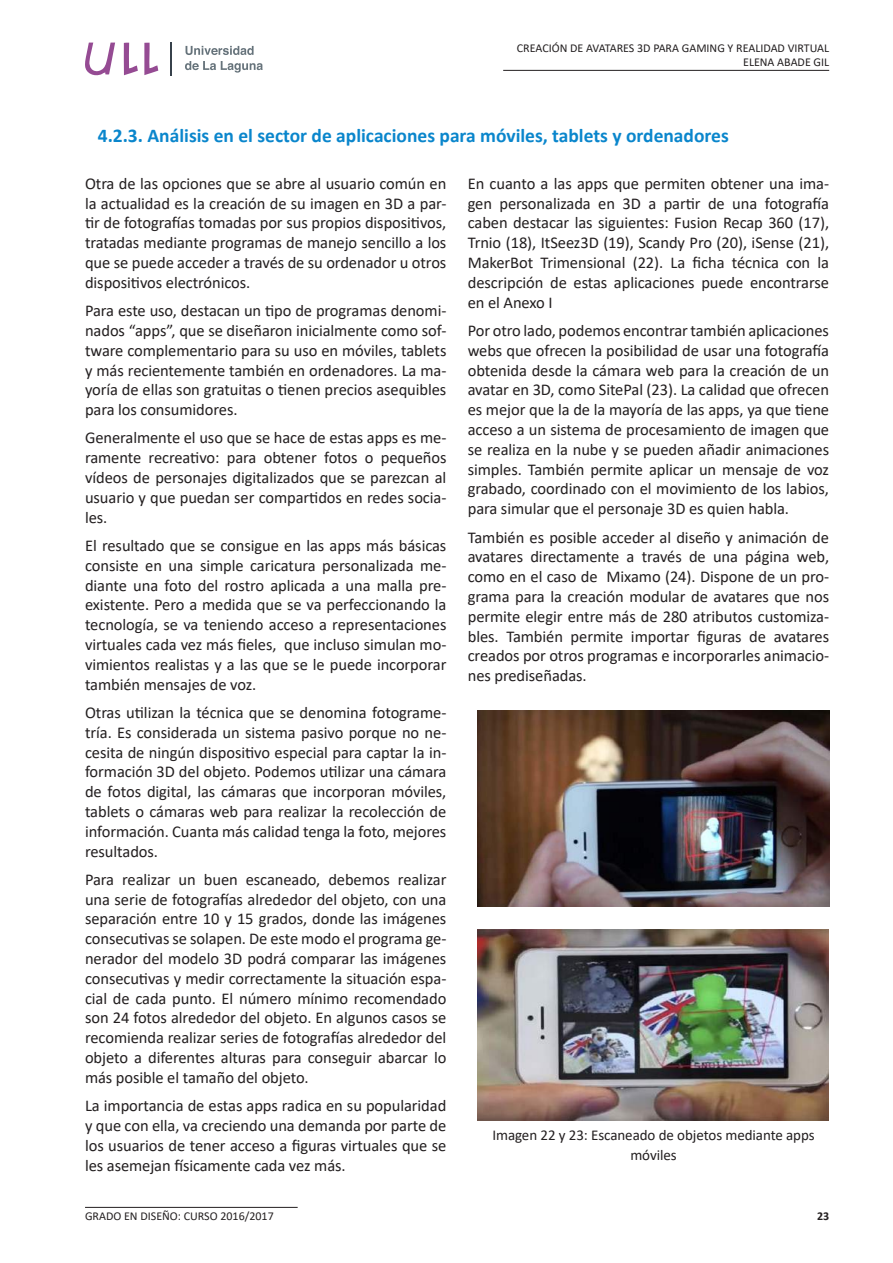
<style>
.page{position:relative;width:893px;height:1263px;background:#fff}
.page>*{position:absolute;margin:0;border:0;box-sizing:border-box;transform-origin:0 0}
.t1{font:700 19.5px "Calibri";color:#0a86cc}
.t2{font:16.5px/19.8px "Calibri";letter-spacing:-.005em;color:#231f20;text-align:justify}
.t3{font:15px/19.8px "Calibri";letter-spacing:-.005em;color:#231f20;text-align:center}
.t4{font:12px/14.4px "Calibri";color:#231f20;text-align:right}
.t5{font:700 12px "Calibri";color:#231f20}
</style>
<div class="page">
<svg style="left:144px;top:43px;width:14px;height:32px"></svg>
<svg style="left:124px;top:43px;width:14px;height:32px"></svg>
<svg style="left:85px;top:43px;width:30px;height:33px"></svg>
<hr style="left:171px;top:43px;width:1px;height:33px;background:#37414b">
<svg style="left:186px;top:46px;width:68px;height:9px"></svg>
<svg style="left:185px;top:61px;width:78px;height:12px"></svg>
<hr style="left:503px;top:70px;width:326px;height:1px;background:#231f20">
<hr style="left:85px;top:1207px;width:213px;height:1px;background:#231f20">
<img style="left:478px;top:711px;width:351px;height:195px">
<img style="left:478px;top:929px;width:351px;height:191px">
<p class="t4" style="left:517px;top:40px;width:314px">CREACIÓN DE AVATARES 3D PARA GAMING Y REALIDAD VIRTUAL<br>ELENA ABADE GIL</p>
<p class="t1" style="left:98px;top:122px;width:632px">4.2.3. Análisis en el sector de aplicaciones para móviles, tablets y ordenadores</p>
<p class="t2" style="left:85px;top:173px;width:363px">Otra de las opciones que se abre al usuario común en la actualidad es la creación de su imagen en 3D a par&shy;tir de fotografías tomadas por sus propios dispositivos, tratadas mediante programas de manejo sencillo a los que se puede acceder a través de su ordenador u otros dispositivos electrónicos.</p>
<p class="t2" style="left:85px;top:300px;width:363px">Para este uso, destacan un tipo de programas denomi&shy;nados “apps”, que se diseñaron inicialmente como sof&shy;tware complementario para su uso en móviles, tablets y más recientemente también en ordenadores. La ma&shy;yoría de ellas son gratuitas o tienen precios asequibles para los consumidores.</p>
<p class="t2" style="left:85px;top:428px;width:363px">Generalmente el uso que se hace de estas apps es me&shy;ramente recreativo: para obtener fotos o pequeños vídeos de personajes digitalizados que se parezcan al usuario y que puedan ser compartidos en redes socia&shy;les.</p>
<p class="t2" style="left:85px;top:535px;width:363px">El resultado que se consigue en las apps más básicas consiste en una simple caricatura personalizada me&shy;diante una foto del rostro aplicada a una malla pre&shy;existente. Pero a medida que se va perfeccionando la tecnología, se va teniendo acceso a representaciones virtuales cada vez más fieles, que incluso simulan mo&shy;vimientos realistas y a las que se le puede incorporar también mensajes de voz.</p>
<p class="t2" style="left:85px;top:702px;width:363px">Otras utilizan la técnica que se denomina fotograme&shy;tría. Es considerada un sistema pasivo porque no ne&shy;cesita de ningún dispositivo especial para captar la in&shy;formación 3D del objeto. Podemos utilizar una cámara de fotos digital, las cámaras que incorporan móviles, tablets o cámaras web para realizar la recolección de información. Cuanta más calidad tenga la foto, mejores resultados.</p>
<p class="t2" style="left:85px;top:869px;width:363px">Para realizar un buen escaneado, debemos realizar una serie de fotografías alrededor del objeto, con una separación entre 10 y 15 grados, donde las imágenes consecutivas se solapen. De este modo el programa ge&shy;nerador del modelo 3D podrá comparar las imágenes consecutivas y medir correctamente la situación espa&shy;cial de cada punto. El número mínimo recomendado son 24 fotos alrededor del objeto. En algunos casos se recomienda realizar series de fotografías alrededor del objeto a diferentes alturas para conseguir abarcar lo más posible el tamaño del objeto.</p>
<p class="t2" style="left:85px;top:1095px;width:363px">La importancia de estas apps radica en su popularidad y que con ella, va creciendo una demanda por parte de los usuarios de tener acceso a figuras virtuales que se les asemejan físicamente cada vez más.</p>
<p class="t2" style="left:468px;top:173px;width:363px">En cuanto a las apps que permiten obtener una ima&shy;gen personalizada en 3D a partir de una fotografía caben destacar las siguientes: Fusion Recap 360 (17), Trnio (18), ItSeez3D (19), Scandy Pro (20), iSense (21), MakerBot Trimensional (22). La ficha técnica con la descripción de estas aplicaciones puede encontrarse en el Anexo I</p>
<p class="t2" style="left:468px;top:320px;width:363px">Por otro lado, podemos encontrar también aplicaciones webs que ofrecen la posibilidad de usar una fotografía obtenida desde la cámara web para la creación de un avatar en 3D, como SitePal (23). La calidad que ofrecen es mejor que la de la mayoría de las apps, ya que tiene acceso a un sistema de procesamiento de imagen que se realiza en la nube y se pueden añadir animaciones simples. También permite aplicar un mensaje de voz grabado, coordinado con el movimiento de los labios, para simular que el personaje 3D es quien habla.</p>
<p class="t2" style="left:468px;top:527px;width:363px">También es posible acceder al diseño y animación de avatares directamente a través de una página web, como en el caso de Mixamo (24). Dispone de un pro&shy;grama para la creación modular de avatares que nos permite elegir entre más de 280 atributos customiza&shy;bles. También permite importar figuras de avatares creados por otros programas e incorporarles animacio&shy;nes prediseñadas.</p>
<p class="t3" style="left:492px;top:1125px;width:324px">Imagen 22 y 23: Escaneado de objetos mediante apps móviles</p>
<p class="t4" style="left:85px;top:1209px;width:190px">GRADO EN DISEÑO: CURSO 2016/2017</p>
<p class="t5" style="left:817px;top:1208px;width:14px">23</p>
</div>
